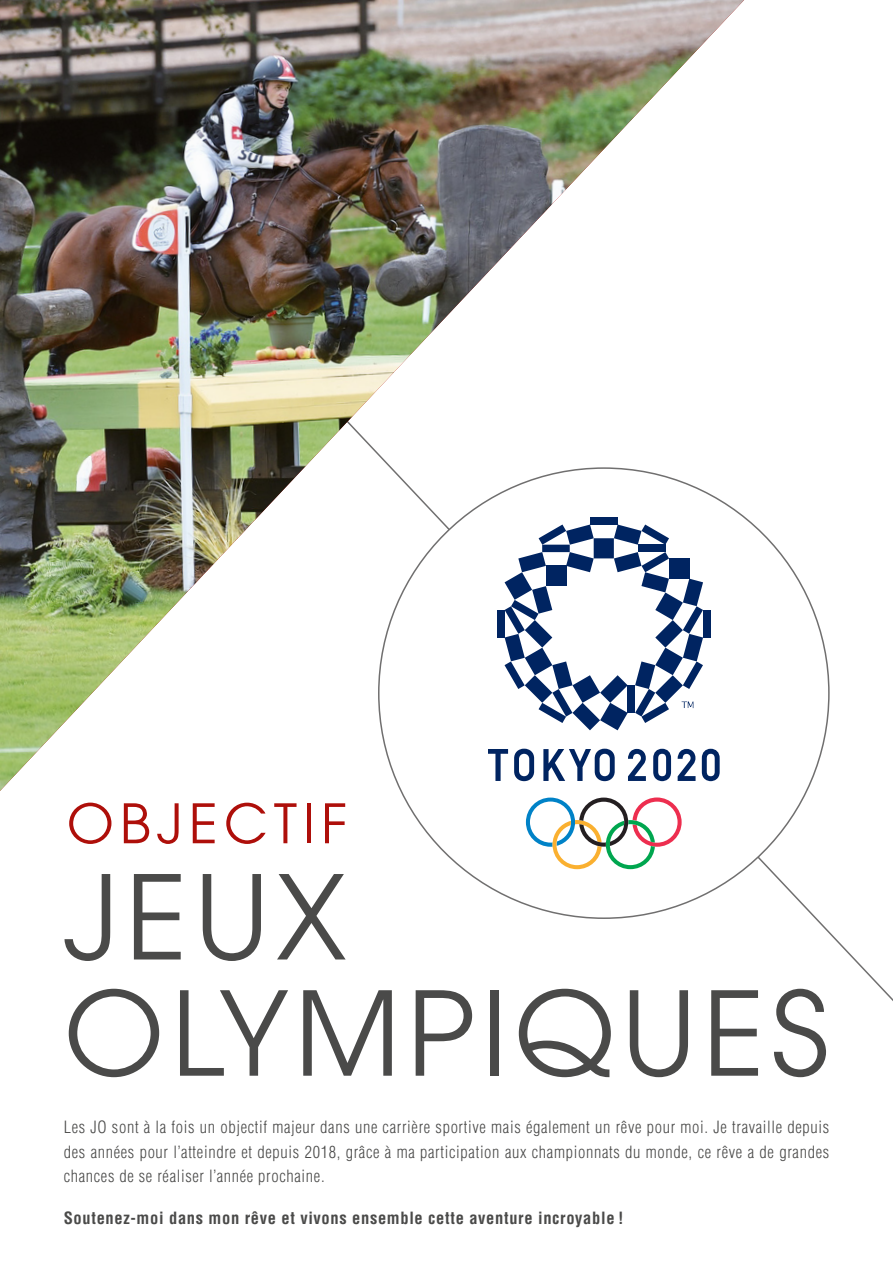
<style>
.page{position:relative;width:893px;height:1263px;background:#fff}
.page>*{position:absolute;margin:0;border:0;box-sizing:border-box;transform-origin:0 0}
.t1{font:115.5px/116.2px "Avant Garde";letter-spacing:.055em;color:#4a4a49}
.t2{font:54px "Avant Garde";letter-spacing:.11em;color:#ae0f0a}
.t3{font:300 condensed 16.5px/24.6px "Helvetica LT";letter-spacing:.04em;color:#4a4a49;text-align:justify}
.t4{font:700 condensed 16.5px "Helvetica LT";letter-spacing:.04em;color:#4a4a49}
</style>
<div class="page">
<img style="left:0;top:0;width:744px;height:791px">
<div style="left:379px;top:468px;width:450px;height:450px;background:#fff;border-radius:50%"></div>
<div style="left:703px;top:610px;width:7px;height:27px;background:#002461"></div>
<div style="left:590px;top:517px;width:28px;height:7px;background:#002461"></div>
<div style="left:497px;top:610px;width:8px;height:27px;background:#002461"></div>
<svg style="left:526px;top:797px;width:156px;height:72px"></svg>
<svg style="left:488px;top:749px;width:20px;height:32px"></svg>
<svg style="left:628px;top:749px;width:18px;height:32px"></svg>
<svg style="left:678px;top:749px;width:17px;height:32px"></svg>
<svg style="left:543px;top:749px;width:72px;height:32px"></svg>
<svg style="left:514px;top:749px;width:20px;height:32px"></svg>
<svg style="left:653px;top:749px;width:18px;height:32px"></svg>
<svg style="left:702px;top:749px;width:18px;height:32px"></svg>
<svg style="left:504px;top:524px;width:199px;height:206px"></svg>
<h2 class="t2" style="left:67px;top:792px;width:282px">OBJECTIF</h2>
<h1 class="t1" style="left:64px;top:859px;width:767px">JEUX<br>OLYMPIQUES</h1>
<p class="t3" style="left:64px;top:1114px;width:767px">Les JO sont à la fois un objectif majeur dans une carrière sportive mais également un rêve pour moi. Je travaille depuis des années pour l’atteindre et depuis 2018, grâce à ma participation aux championnats du monde, ce rêve a de grandes chances de se réaliser l’année prochaine.</p>
<p class="t4" style="left:64px;top:1207px;width:561px">Soutenez-moi dans mon rêve et vivons ensemble cette aventure incroyable !</p>
</div>
